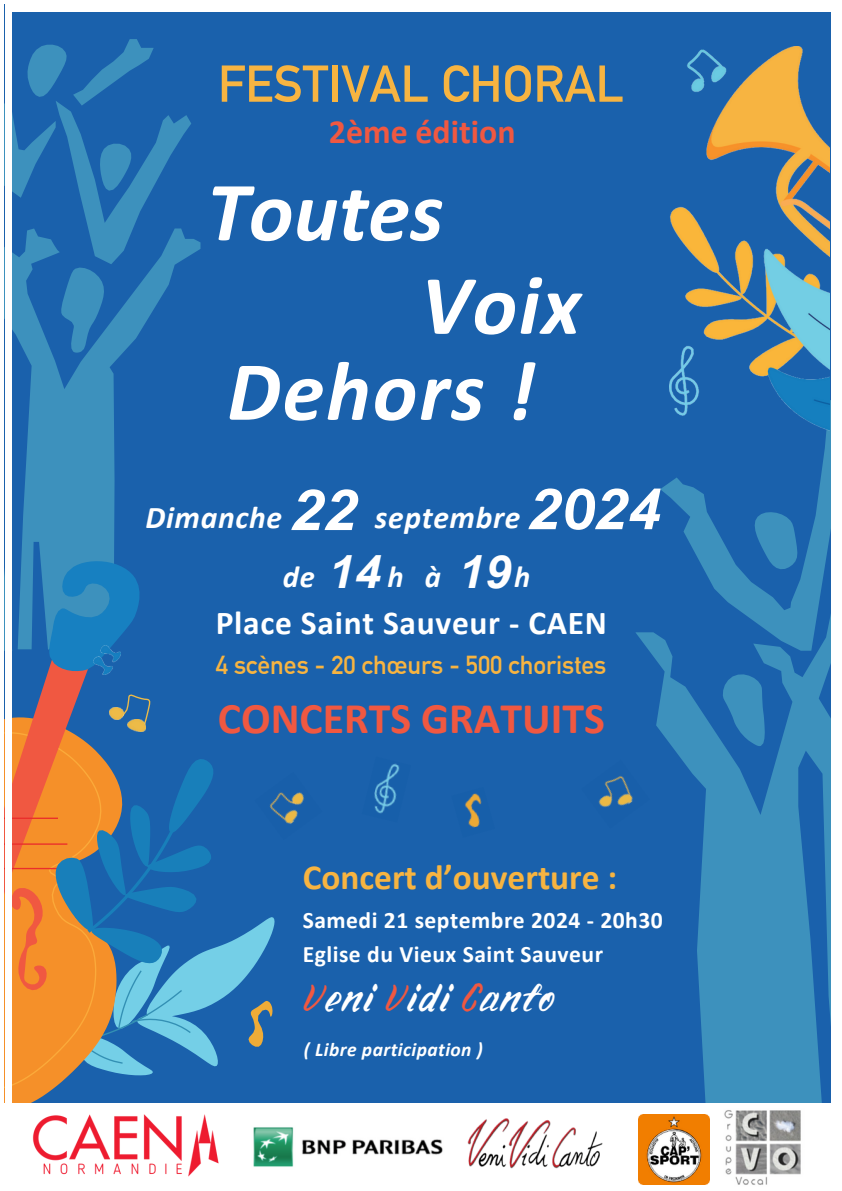
<style>
.page{position:relative;width:842px;height:1191px;background:#fff}
.page>*{position:absolute;margin:0;border:0;box-sizing:border-box;transform-origin:0 0}
.t1{font:italic 700 85px "Calibri";letter-spacing:.02em;color:#fff}
.t2{font:italic 700 56.6px "Arial Nova";letter-spacing:.02em;color:#fff}
.t3{font:700 50.9px "DIN Alternate";color:#f7b441}
.t4{font:italic 700 45.7px "Arial Nova";color:#fff}
.t5{font:700 43.8px "Calibri";color:#f05841}
.t6{font:38.6px "Rabbits Junior";letter-spacing:.02em;color:#fff}
.t7{font:700 35.4px "Calibri";color:#f7b441}
.t8{font:700 33.9px "Calibri";color:#f05841}
.t9{font:700 33.5px "Calibri";letter-spacing:.02em;color:#fff}
.t10{font:italic 700 31.7px "Calibri";letter-spacing:.02em;color:#fff}
.t11{font:italic 700 30.7px "Calibri";color:#fff}
.t12{font:700 25.5px "DIN Alternate";color:#f7b441}
.t13{font:700 23.6px "Calibri";letter-spacing:.02em;color:#fff}
.t14{font:italic 700 19.5px "Calibri";letter-spacing:.02em;color:#fff}
.s1{color:#f05841}
</style>
<div class="page">
<div style="left:5px;top:5px;width:832px;height:1181px;background:#1a61ac"></div>
<svg style="left:635px;top:399px;width:202px;height:703px"></svg>
<img style="left:669px;top:47px;width:161px;height:386px">
<svg style="left:5px;top:39px;width:195px;height:522px"></svg>
<svg style="left:5px;top:1089px;width:48px;height:13px"></svg>
<div style="left:0;top:1102px;width:842px;height:88px;background:#fff"></div>
<img style="left:32px;top:1114px;width:187px;height:63px">
<img style="left:639px;top:1114px;width:70px;height:70px">
<img style="left:724px;top:1110px;width:77px;height:75px">
<img style="left:253px;top:1127px;width:190px;height:40px">
<img style="left:467px;top:1118px;width:136px;height:51px">
<img style="left:599px;top:759px;width:51px;height:69px">
<img style="left:374px;top:763px;width:26px;height:51px">
<img style="left:465px;top:793px;width:17px;height:35px">
<img style="left:275px;top:792px;width:29px;height:32px">
<svg style="left:5px;top:561px;width:270px;height:528px"></svg>
<h3 class="t3" style="left:218px;top:54px;width:407px">FESTIVAL CHORAL</h3>
<p class="t8" style="left:329px;top:118px;width:188px">2ème édition</p>
<h1 class="t1" style="left:207px;top:176px;width:238px">Toutes</h1>
<h1 class="t1" style="left:420px;top:270px;width:162px">Voix</h1>
<h1 class="t1" style="left:227px;top:356px;width:309px">Dehors !</h1>
<p class="t10" style="left:146px;top:504px;width:138px">Dimanche</p>
<p class="t2" style="left:294px;top:474px;width:67px">22</p>
<p class="t10" style="left:375px;top:504px;width:147px">septembre</p>
<h2 class="t2" style="left:531px;top:473px;width:134px">2024</h2>
<p class="t11" style="left:283px;top:564px;width:33px">de</p>
<p class="t4" style="left:330px;top:543px;width:54px">14</p>
<p class="t11" style="left:388px;top:564px;width:18px">h</p>
<p class="t11" style="left:425px;top:564px;width:18px">à</p>
<p class="t4" style="left:460px;top:543px;width:54px">19</p>
<p class="t11" style="left:514px;top:564px;width:18px">h</p>
<p class="t9" style="left:216px;top:609px;width:393px">Place Saint Sauveur - CAEN</p>
<p class="t12" style="left:216px;top:650px;width:392px">4 scènes - 20 chœurs - 500 choristes</p>
<p class="t5" style="left:218px;top:700px;width:388px">CONCERTS GRATUITS</p>
<h5 class="t7" style="left:303px;top:862px;width:316px">Concert d’ouverture :</h5>
<p class="t13" style="left:303px;top:910px;width:362px">Samedi 21 septembre 2024 - 20h30</p>
<p class="t13" style="left:303px;top:944px;width:302px">Eglise du Vieux Saint Sauveur</p>
<p class="t6" style="left:304px;top:974px;width:255px"><span class="s1">V</span>eni <span class="s1">V</span>idi <span class="s1">C</span>anto</p>
<h6 class="t14" style="left:304px;top:1041px;width:180px">( Libre participation )</h6>
</div>
